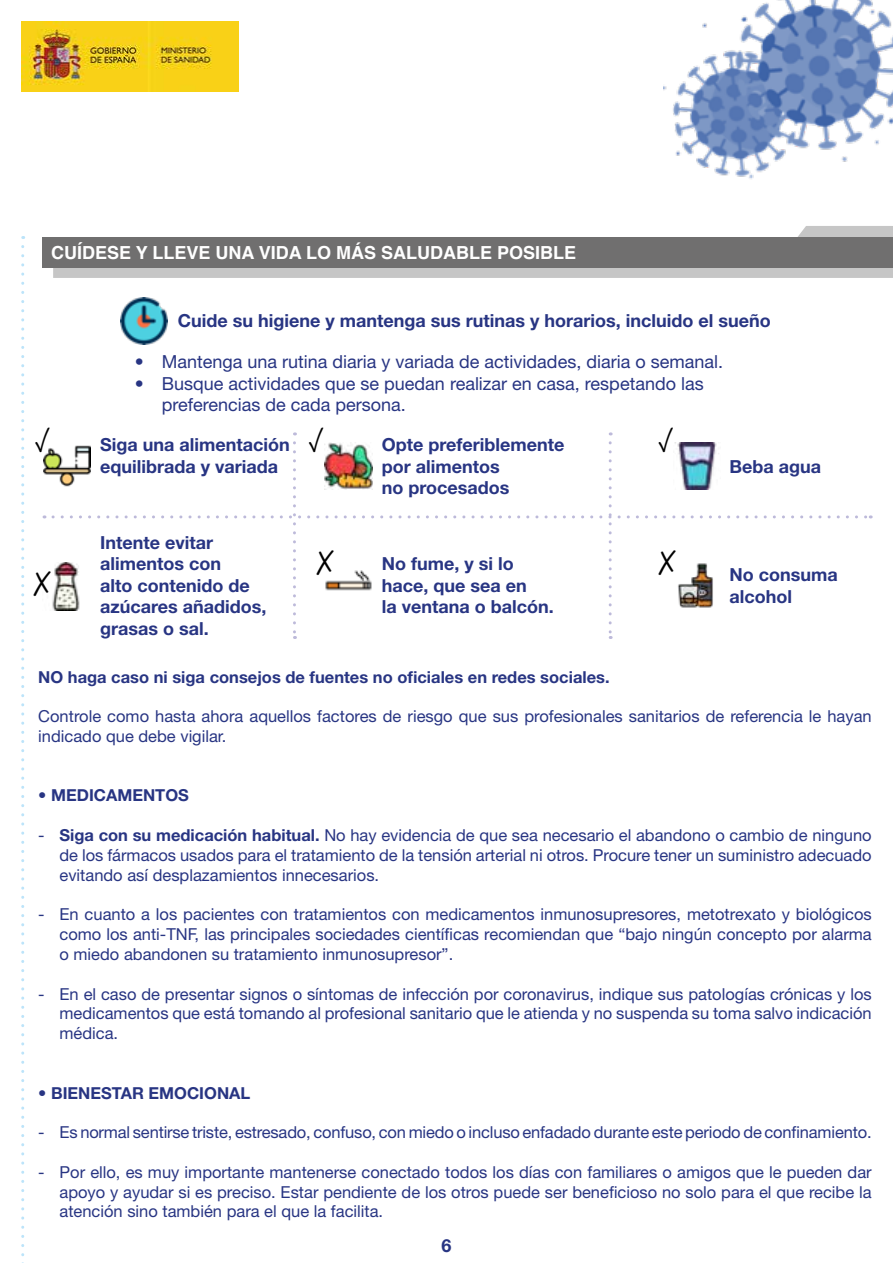
<style>
.page{position:relative;width:893px;height:1263px;background:#fff}
.page>*{position:absolute;margin:0;border:0;box-sizing:border-box;transform-origin:0 0}
.t1{font:700 18px/21.6px "Helvetica Neue LT Std";color:#283583}
.t2{font:18px/21.6px "Helvetica Neue LT Std";color:#283583}
.t3{font:700 18px "Helvetica";color:#fff}
.t4{font:16.5px/19.8px "Helvetica Neue LT Std";color:#283583;text-align:justify}
.t5{font:700 16.5px "Helvetica Neue LT Std";color:#283583}
.s1{font-weight:700}
</style>
<div class="page">
<img style="left:663px;top:0;width:230px;height:179px">
<img style="left:21px;top:21px;width:218px;height:70px">
<svg style="left:21px;top:246px;width:3px;height:1017px"></svg>
<svg style="left:53px;top:226px;width:840px;height:52px"></svg>
<div style="left:43px;top:237px;width:850px;height:30px;background:#706f6f"></div>
<img style="left:121px;top:298px;width:46px;height:46px">
<svg style="left:42px;top:432px;width:829px;height:207px"></svg>
<p class="t3" style="left:51px;top:238px;width:527px">CUÍDESE Y LLEVE UNA VIDA LO MÁS SALUDABLE POSIBLE</p>
<p class="t1" style="left:178px;top:309px;width:594px">Cuide su higiene y mantenga sus rutinas y horarios, incluido el sueño</p>
<p class="t2" style="left:135px;top:350px;width:590px">• Mantenga una rutina diaria y variada de actividades, diaria o semanal.</p>
<p class="t2" style="left:162px;top:372px;width:543px;text-indent:-27px">• Busque actividades que se puedan realizar en casa, respetando las preferencias de cada persona.</p>
<p class="t1" style="left:382px;top:433px;width:184px">Opte preferiblemente por alimentos<br>no procesados</p>
<p class="t1" style="left:100px;top:433px;width:191px">Siga una alimentación equilibrada y variada</p>
<p class="t1" style="left:729px;top:455px;width:93px">Beba agua</p>
<p class="t1" style="left:100px;top:531px;width:168px">Intente evitar alimentos con<br>alto contenido de azúcares añadidos, grasas o sal.</p>
<p class="t1" style="left:382px;top:553px;width:174px">No fume, y si lo hace, que sea en<br>la ventana o balcón.</p>
<p class="t1" style="left:729px;top:563px;width:110px">No consuma alcohol</p>
<p class="t5" style="left:38px;top:667px;width:573px">NO haga caso ni siga consejos de fuentes no oficiales en redes sociales.</p>
<p class="t4" style="left:38px;top:706px;width:835px">Controle como hasta ahora aquellos factores de riesgo que sus profesionales sanitarios de referencia le hayan indicado que debe vigilar.</p>
<p class="t5" style="left:38px;top:785px;width:152px">• MEDICAMENTOS</p>
<p class="t4" style="left:60px;top:825px;width:814px;text-indent:-21px">- <span class="s1">Siga con su medicación habitual.</span> No hay evidencia de que sea necesario el abandono o cambio de ninguno de los fármacos usados para el tratamiento de la tensión arterial ni otros. Procure tener un suministro adecuado evitando así desplazamientos innecesarios.</p>
<p class="t4" style="left:60px;top:904px;width:814px;text-indent:-21px">- En cuanto a los pacientes con tratamientos con medicamentos inmunosupresores, metotrexato y biológicos como los anti-TNF, las principales sociedades científicas recomiendan que “bajo ningún concepto por alarma o miedo abandonen su tratamiento inmunosupresor”.</p>
<p class="t4" style="left:60px;top:983px;width:814px;text-indent:-21px">- En el caso de presentar signos o síntomas de infección por coronavirus, indique sus patologías crónicas y los medicamentos que está tomando al profesional sanitario que le atienda y no suspenda su toma salvo indicación médica.</p>
<p class="t5" style="left:38px;top:1082px;width:214px">• BIENESTAR EMOCIONAL</p>
<p class="t4" style="left:38px;top:1122px;width:835px">- Es normal sentirse triste, estresado, confuso, con miedo o incluso enfadado durante este periodo de confinamiento.</p>
<p class="t4" style="left:60px;top:1162px;width:814px;text-indent:-21px">- Por ello, es muy importante mantenerse conectado todos los días con familiares o amigos que le pueden dar apoyo y ayudar si es preciso. Estar pendiente de los otros puede ser beneficioso no solo para el que recibe la atención sino también para el que la facilita.</p>
<p class="t1" style="left:441px;top:1235px;width:12px">6</p>
</div>
